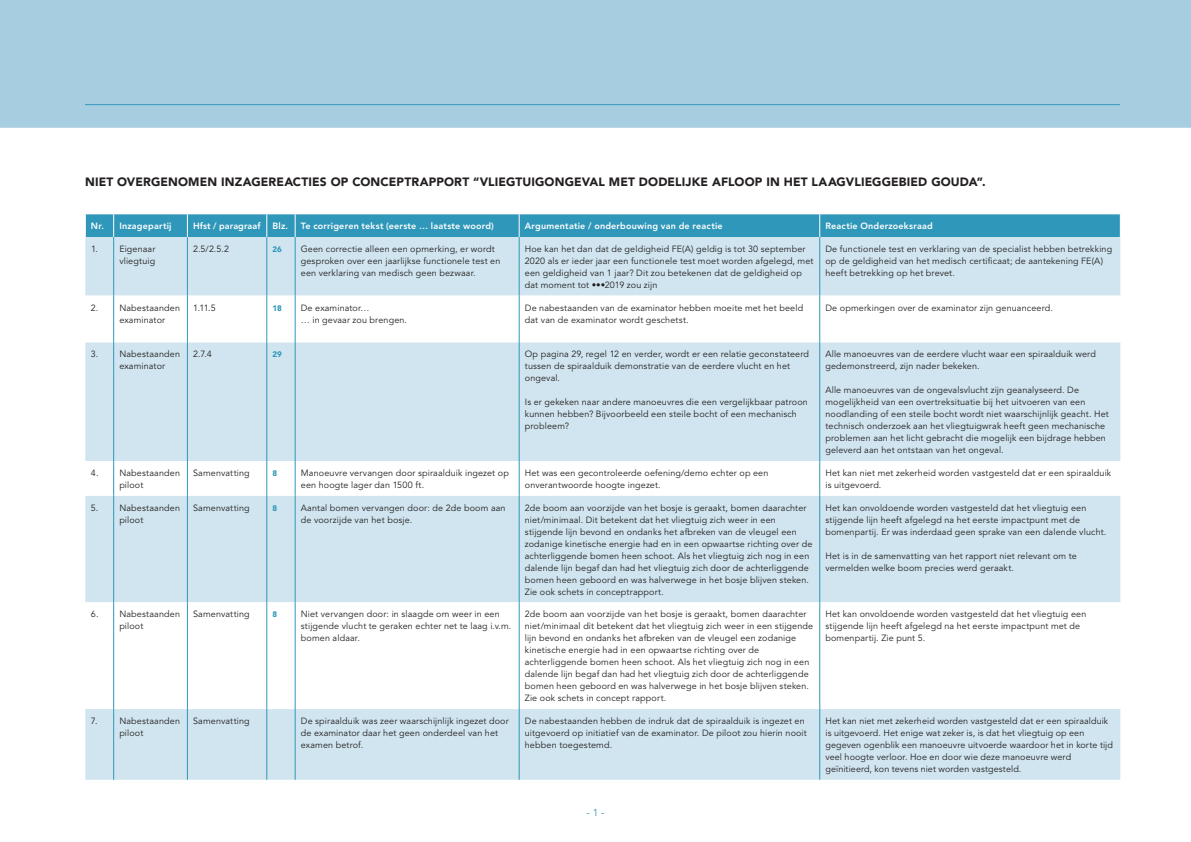
<style>
.page{position:relative;width:1191px;height:842px;background:#fff}
.page>*{position:absolute;margin:0;border:0;box-sizing:border-box;transform-origin:0 0}
.t1{font:900 12px "Avenir LT Std";letter-spacing:.01em;color:#231f20}
.t2{font:10px "Avenir LT Std";color:#2f97b9}
.t3{font:9px/12px "Avenir LT Std";letter-spacing:.015em;color:#231f20}
.t4{font:800 9px "Avenir LT Std";letter-spacing:.02em;color:#fff}
.t5{font:900 8px "Avenir LT Std";color:#2f97b9}
</style>
<div class="page">
<div style="left:0;top:0;width:1191px;height:128px;background:#a7cde0"></div>
<hr style="left:85px;top:104px;width:1035px;height:1px;background:#2f97b9">
<div style="left:85px;top:237px;width:1035px;height:543px;background:#d0e5ef"></div>
<svg style="left:85px;top:296px;width:1035px;height:413px;fill:#d0e5ef"></svg>
<svg style="left:85px;top:461px;width:1035px;height:35px"></svg>
<div style="left:85px;top:214px;width:1036px;height:23px;background:#2f97b9"></div>
<hr style="left:187px;top:237px;width:1px;height:59px;background:#2f97b9">
<hr style="left:267px;top:237px;width:1px;height:59px;background:#2f97b9">
<hr style="left:295px;top:237px;width:1px;height:59px;background:#2f97b9">
<hr style="left:519px;top:237px;width:1px;height:59px;background:#2f97b9">
<hr style="left:819px;top:237px;width:1px;height:59px;background:#2f97b9">
<hr style="left:113px;top:296px;width:1px;height:46px;background:#2f97b9">
<hr style="left:187px;top:296px;width:1px;height:46px;background:#2f97b9">
<hr style="left:267px;top:296px;width:1px;height:46px;background:#2f97b9">
<hr style="left:295px;top:296px;width:1px;height:46px;background:#2f97b9">
<hr style="left:519px;top:296px;width:1px;height:46px;background:#2f97b9">
<hr style="left:819px;top:296px;width:1px;height:46px;background:#2f97b9">
<hr style="left:113px;top:342px;width:1px;height:119px;background:#2f97b9">
<hr style="left:187px;top:342px;width:1px;height:119px;background:#2f97b9">
<hr style="left:267px;top:342px;width:1px;height:119px;background:#2f97b9">
<hr style="left:295px;top:342px;width:1px;height:119px;background:#2f97b9">
<hr style="left:519px;top:342px;width:1px;height:119px;background:#2f97b9">
<hr style="left:819px;top:342px;width:1px;height:119px;background:#2f97b9">
<hr style="left:113px;top:461px;width:1px;height:35px;background:#2f97b9">
<hr style="left:187px;top:461px;width:1px;height:35px;background:#2f97b9">
<hr style="left:267px;top:461px;width:1px;height:35px;background:#2f97b9">
<hr style="left:295px;top:461px;width:1px;height:35px;background:#2f97b9">
<hr style="left:519px;top:461px;width:1px;height:35px;background:#2f97b9">
<hr style="left:819px;top:461px;width:1px;height:35px;background:#2f97b9">
<hr style="left:113px;top:496px;width:1px;height:106px;background:#2f97b9">
<hr style="left:187px;top:496px;width:1px;height:106px;background:#2f97b9">
<hr style="left:267px;top:496px;width:1px;height:106px;background:#2f97b9">
<hr style="left:295px;top:496px;width:1px;height:106px;background:#2f97b9">
<hr style="left:519px;top:496px;width:1px;height:106px;background:#2f97b9">
<hr style="left:819px;top:496px;width:1px;height:106px;background:#2f97b9">
<hr style="left:113px;top:602px;width:1px;height:107px;background:#2f97b9">
<hr style="left:187px;top:602px;width:1px;height:107px;background:#2f97b9">
<hr style="left:267px;top:602px;width:1px;height:107px;background:#2f97b9">
<hr style="left:295px;top:602px;width:1px;height:107px;background:#2f97b9">
<hr style="left:519px;top:602px;width:1px;height:107px;background:#2f97b9">
<hr style="left:819px;top:602px;width:1px;height:107px;background:#2f97b9">
<hr style="left:113px;top:709px;width:1px;height:71px;background:#2f97b9">
<hr style="left:187px;top:709px;width:1px;height:71px;background:#2f97b9">
<hr style="left:267px;top:709px;width:1px;height:71px;background:#2f97b9">
<hr style="left:295px;top:709px;width:1px;height:71px;background:#2f97b9">
<hr style="left:519px;top:709px;width:1px;height:71px;background:#2f97b9">
<hr style="left:819px;top:709px;width:1px;height:71px;background:#2f97b9">
<hr style="left:113px;top:237px;width:1px;height:59px;background:#2f97b9">
<h1 class="t1" style="left:85px;top:175px;width:902px">NIET OVERGENOMEN INZAGEREACTIES OP CONCEPTRAPPORT “VLIEGTUIGONGEVAL MET DODELIJKE AFLOOP IN HET LAAGVLIEGGEBIED GOUDA”.</h1>
<p class="t4" style="left:91px;top:220px;width:82px">Nr. Inzagepartij</p>
<p class="t4" style="left:193px;top:220px;width:69px">Hfst / paragraaf</p>
<p class="t4" style="left:272px;top:220px;width:17px">Blz.</p>
<p class="t4" style="left:301px;top:220px;width:195px">Te corrigeren tekst (eerste … laatste woord)</p>
<p class="t4" style="left:525px;top:220px;width:199px">Argumentatie / onderbouwing van de reactie</p>
<p class="t4" style="left:825px;top:220px;width:109px">Reactie Onderzoeksraad</p>
<p class="t3" style="left:91px;top:243px;width:66px;text-align:right">1. Eigenaar vliegtuig</p>
<p class="t3" style="left:193px;top:243px;width:38px">2.5/2.5.2</p>
<p class="t5" style="left:272px;top:244px;width:11px">26</p>
<p class="t3" style="left:301px;top:243px;width:201px">Geen correctie alleen een opmerking, er wordt gesproken over een jaarlijkse functionele test en een verklaring van medisch geen bezwaar.</p>
<p class="t3" style="left:525px;top:243px;width:290px">Hoe kan het dan dat de geldigheid FE(A) geldig is tot 30 september 2020 als er ieder jaar een functionele test moet worden afgelegd, met een geldigheid van 1 jaar? Dit zou betekenen dat de geldigheid op dat moment tot •••2019 zou zijn</p>
<p class="t3" style="left:825px;top:243px;width:288px">De functionele test en verklaring van de specialist hebben betrekking op de geldigheid van het medisch certificaat; de aantekening FE(A) heeft betrekking op het brevet.</p>
<p class="t3" style="left:119px;top:302px;width:62px;text-indent:-28px">2. Nabestaanden examinator</p>
<p class="t3" style="left:193px;top:302px;width:24px">1.11.5</p>
<p class="t5" style="left:272px;top:303px;width:11px">18</p>
<p class="t3" style="left:301px;top:302px;width:108px">De examinator…<br>… in gevaar zou brengen.</p>
<p class="t3" style="left:525px;top:302px;width:280px">De nabestaanden van de examinator hebben moeite met het beeld dat van de examinator wordt geschetst.</p>
<p class="t3" style="left:825px;top:302px;width:229px">De opmerkingen over de examinator zijn genuanceerd.</p>
<p class="t3" style="left:119px;top:348px;width:62px;text-indent:-28px">3. Nabestaanden examinator</p>
<p class="t3" style="left:193px;top:348px;width:20px">2.7.4</p>
<p class="t5" style="left:272px;top:350px;width:11px">29</p>
<p class="t3" style="left:525px;top:348px;width:286px">Op pagina 29, regel 12 en verder, wordt er een relatie geconstateerd tussen de spiraalduik demonstratie van de eerdere vlucht en het ongeval.</p>
<p class="t3" style="left:525px;top:396px;width:284px">Is er gekeken naar andere manoeuvres die een vergelijkbaar patroon kunnen hebben? Bijvoorbeeld een steile bocht of een mechanisch probleem?</p>
<p class="t3" style="left:825px;top:348px;width:272px">Alle manoeuvres van de eerdere vlucht waar een spiraalduik werd gedemonstreerd, zijn nader bekeken.</p>
<p class="t3" style="left:825px;top:384px;width:285px">Alle manoeuvres van de ongevalsvlucht zijn geanalyseerd. De mogelijkheid van een overtreksituatie bij het uitvoeren van een noodlanding of een steile bocht wordt niet waarschijnlijk geacht. Het technisch onderzoek aan het vliegtuigwrak heeft geen mechanische problemen aan het licht gebracht die mogelijk een bijdrage hebben geleverd aan het ontstaan van het ongeval.</p>
<p class="t3" style="left:119px;top:467px;width:62px;text-indent:-28px">4. Nabestaanden piloot</p>
<p class="t3" style="left:193px;top:467px;width:58px">Samenvatting</p>
<p class="t5" style="left:272px;top:468px;width:6px">8</p>
<p class="t3" style="left:301px;top:467px;width:209px">Manoeuvre vervangen door spiraalduik ingezet op een hoogte lager dan 1500 ft.</p>
<p class="t3" style="left:525px;top:467px;width:245px">Het was een gecontroleerde oefening/demo echter op een onverantwoorde hoogte ingezet.</p>
<p class="t3" style="left:825px;top:467px;width:287px">Het kan niet met zekerheid worden vastgesteld dat er een spiraalduik is uitgevoerd.</p>
<p class="t3" style="left:119px;top:502px;width:62px;text-indent:-28px">5. Nabestaanden piloot</p>
<p class="t3" style="left:193px;top:502px;width:58px">Samenvatting</p>
<p class="t5" style="left:272px;top:503px;width:6px">8</p>
<p class="t3" style="left:301px;top:502px;width:206px">Aantal bomen vervangen door: de 2de boom aan de voorzijde van het bosje.</p>
<p class="t3" style="left:525px;top:502px;width:289px">2de boom aan voorzijde van het bosje is geraakt, bomen daarachter niet/minimaal. Dit betekent dat het vliegtuig zich weer in een stijgende lijn bevond en ondanks het afbreken van de vleugel een zodanige kinetische energie had en in een opwaartse richting over de achterliggende bomen heen schoot. Als het vliegtuig zich nog in een dalende lijn begaf dan had het vliegtuig zich door de achterliggende bomen heen geboord en was halverwege in het bosje blijven steken.<br>Zie ook schets in conceptrapport.</p>
<p class="t3" style="left:825px;top:502px;width:282px">Het kan onvoldoende worden vastgesteld dat het vliegtuig een stijgende lijn heeft afgelegd na het eerste impactpunt met de bomenpartij. Er was inderdaad geen sprake van een dalende vlucht.</p>
<p class="t3" style="left:825px;top:550px;width:253px">Het is in de samenvatting van het rapport niet relevant om te vermelden welke boom precies werd geraakt.</p>
<p class="t3" style="left:119px;top:608px;width:62px;text-indent:-28px">6. Nabestaanden piloot</p>
<p class="t3" style="left:193px;top:608px;width:58px">Samenvatting</p>
<p class="t5" style="left:272px;top:610px;width:6px">8</p>
<p class="t3" style="left:301px;top:608px;width:212px">Niet vervangen door: in slaagde om weer in een stijgende vlucht te geraken echter net te laag i.v.m. bomen aldaar.</p>
<p class="t3" style="left:525px;top:608px;width:290px">2de boom aan voorzijde van het bosje is geraakt, bomen daarachter niet/minimaal dit betekent dat het vliegtuig zich weer in een stijgende lijn bevond en ondanks het afbreken van de vleugel een zodanige kinetische energie had in een opwaartse richting over de achterliggende bomen heen schoot. Als het vliegtuig zich nog in een dalende lijn begaf dan had het vliegtuig zich door de achterliggende bomen heen geboord en was halverwege in het bosje blijven steken.<br>Zie ook schets in concept rapport.</p>
<p class="t3" style="left:825px;top:608px;width:262px">Het kan onvoldoende worden vastgesteld dat het vliegtuig een stijgende lijn heeft afgelegd na het eerste impactpunt met de bomenpartij. Zie punt 5.</p>
<p class="t3" style="left:91px;top:715px;width:8px">7.</p>
<p class="t3" style="left:119px;top:715px;width:62px">Nabestaanden piloot</p>
<p class="t3" style="left:193px;top:715px;width:58px">Samenvatting</p>
<p class="t3" style="left:301px;top:715px;width:209px">De spiraalduik was zeer waarschijnlijk ingezet door de examinator daar het geen onderdeel van het examen betrof.</p>
<p class="t3" style="left:525px;top:715px;width:283px">De nabestaanden hebben de indruk dat de spiraalduik is ingezet en uitgevoerd op initiatief van de examinator. De piloot zou hierin nooit hebben toegestemd.</p>
<p class="t3" style="left:825px;top:715px;width:289px">Het kan niet met zekerheid worden vastgesteld dat er een spiraalduik is uitgevoerd. Het enige wat zeker is, is dat het vliegtuig op een gegeven ogenblik een manoeuvre uitvoerde waardoor het in korte tijd veel hoogte verloor. Hoe en door wie deze manoeuvre werd geïnitieerd, kon tevens niet worden vastgesteld.</p>
<p class="t2" style="left:586px;top:807px;width:20px">- 1 -</p>
</div>
